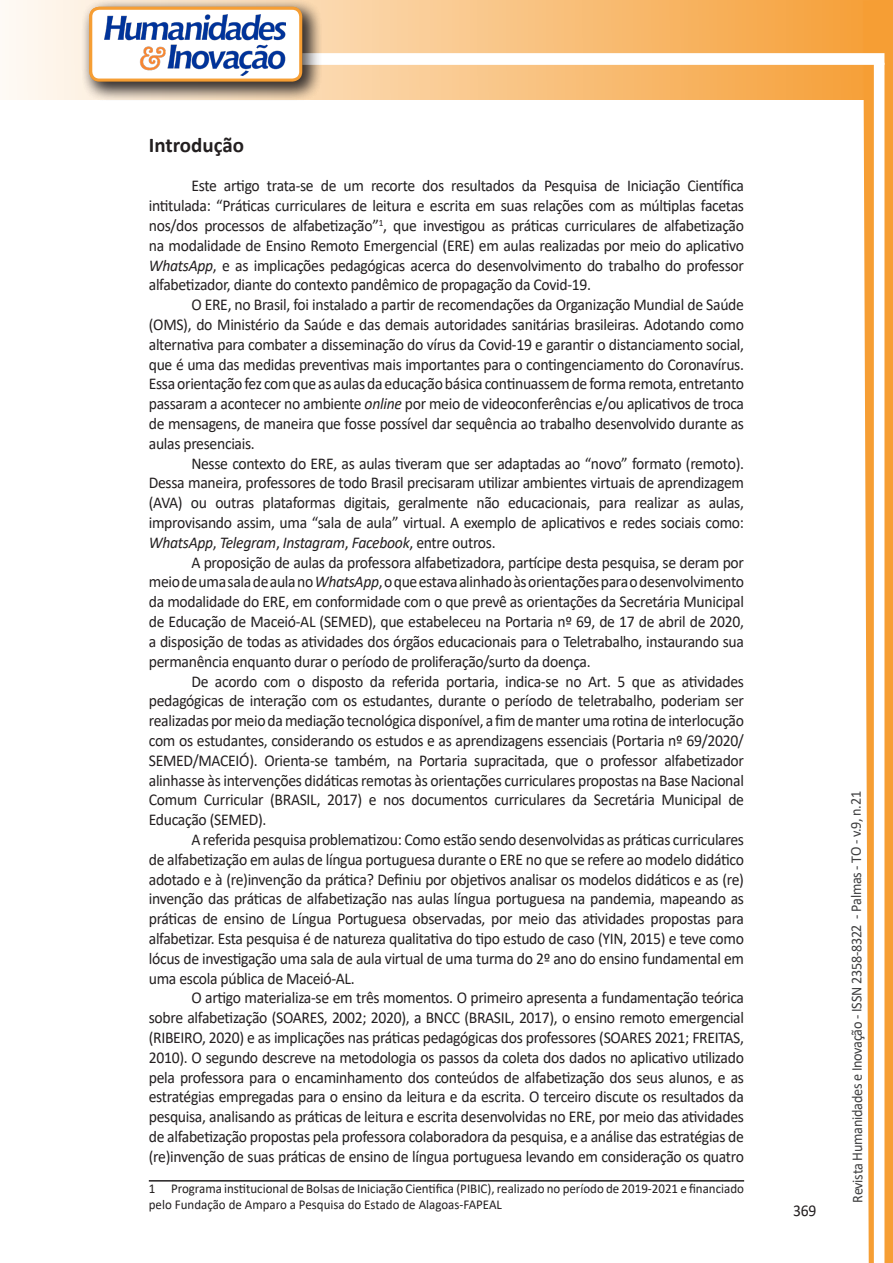
<style>
.page{position:relative;width:893px;height:1263px;background:#fff}
.page>*{position:absolute;margin:0;border:0;box-sizing:border-box;transform-origin:0 0}
.Titulo_2{font:700 21px "Calibri";color:#231f20}
.texto{font:16.5px/19.8px "Calibri";letter-spacing:-.02em;color:#231f20;text-align:justify;scale:.95 1}
.t1{font:15px "Calibri";letter-spacing:-.025em;color:#3e3e3f;scale:.95 1}
.Rodapé{font:13.5px/16.2px "Calibri";color:#231f20;scale:.96 1}
.s1{font-style:italic}
</style>
<div class="page">
<svg style="left:5px;top:0;width:858px;height:100px;background:#f9c484"></svg>
<div style="left:302px;top:53px;width:582px;height:12px;background:#fff;border:2px solid #fff"></div>
<svg style="left:863px;top:0;width:30px;height:1263px"></svg>
<div style="left:81px;top:0;width:241px;height:102px;background:#231f20;opacity:.75"></div>
<svg style="left:91px;top:8px;width:210px;height:72px"></svg>
<div style="left:89px;top:7px;width:213px;height:75px;border:3px solid #f69e34;border-radius:9px"></div>
<hr style="left:149px;top:1180px;width:595px;height:1px;background:#231f20">
<p class="Titulo_2" style="left:149px;top:130px;width:97px">Introdução</p>
<p class="texto" style="left:149px;top:176px;width:628px;text-indent:43px">Este artigo trata-se de um recorte dos resultados da Pesquisa de Iniciação Científica intitulada: “Práticas curriculares de leitura e escrita em suas relações com as múltiplas facetas nos/dos processos de alfabetização”<sup>1</sup>, que investigou as práticas curriculares de alfabetização na modalidade de Ensino Remoto Emergencial (ERE) em aulas realizadas por meio do aplicativo <span class="s1">WhatsApp</span>, e as implicações pedagógicas acerca do desenvolvimento do trabalho do professor alfabetizador, diante do contexto pandêmico de propagação da Covid-19.</p>
<p class="texto" style="left:149px;top:294px;width:628px;text-indent:43px">O ERE, no Brasil, foi instalado a partir de recomendações da Organização Mundial de Saúde (OMS), do Ministério da Saúde e das demais autoridades sanitárias brasileiras. Adotando como alternativa para combater a disseminação do vírus da Covid-19 e garantir o distanciamento social, que é uma das medidas preventivas mais importantes para o contingenciamento do Coronavírus.<br>Essa orientação fez com que as aulas da educação básica continuassem de forma remota, entretanto passaram a acontecer no ambiente <span class="s1">online</span> por meio de videoconferências e/ou aplicativos de troca de mensagens, de maneira que fosse possível dar sequência ao trabalho desenvolvido durante as aulas presenciais.</p>
<p class="texto" style="left:149px;top:453px;width:628px;text-indent:43px">Nesse contexto do ERE, as aulas tiveram que ser adaptadas ao “novo” formato (remoto).<br>Dessa maneira, professores de todo Brasil precisaram utilizar ambientes virtuais de aprendizagem (AVA) ou outras plataformas digitais, geralmente não educacionais, para realizar as aulas, improvisando assim, uma “sala de aula” virtual. A exemplo de aplicativos e redes sociais como:<br><span class="s1">WhatsApp</span>, <span class="s1">Telegram</span>, <span class="s1">Instagram</span>, <span class="s1">Facebook</span>, entre outros.</p>
<p class="texto" style="left:149px;top:552px;width:628px;text-indent:43px">A proposição de aulas da professora alfabetizadora, partícipe desta pesquisa, se deram por meio de uma sala de aula no <span class="s1">WhatsApp</span>, o que estava alinhado às orientações para o desenvolvimento da modalidade do ERE, em conformidade com o que prevê as orientações da Secretária Municipal de Educação de Maceió-AL (SEMED), que estabeleceu na Portaria nº 69, de 17 de abril de 2020, a disposição de todas as atividades dos órgãos educacionais para o Teletrabalho, instaurando sua permanência enquanto durar o período de proliferação/surto da doença.</p>
<p class="texto" style="left:149px;top:671px;width:628px;text-indent:43px">De acordo com o disposto da referida portaria, indica-se no Art. 5 que as atividades pedagógicas de interação com os estudantes, durante o período de teletrabalho, poderiam ser realizadas por meio da mediação tecnológica disponível, a fim de manter uma rotina de interlocução com os estudantes, considerando os estudos e as aprendizagens essenciais (Portaria nº 69/2020/ SEMED/MACEIÓ). Orienta-se também, na Portaria supracitada, que o professor alfabetizador alinhasse às intervenções didáticas remotas às orientações curriculares propostas na Base Nacional Comum Curricular (BRASIL, 2017) e nos documentos curriculares da Secretária Municipal de Educação (SEMED).</p>
<p class="texto" style="left:149px;top:829px;width:628px;text-indent:43px">A referida pesquisa problematizou: Como estão sendo desenvolvidas as práticas curriculares de alfabetização em aulas de língua portuguesa durante o ERE no que se refere ao modelo didático adotado e à (re)invenção da prática? Definiu por objetivos analisar os modelos didáticos e as (re) invenção das práticas de alfabetização nas aulas língua portuguesa na pandemia, mapeando as práticas de ensino de Língua Portuguesa observadas, por meio das atividades propostas para alfabetizar. Esta pesquisa é de natureza qualitativa do tipo estudo de caso (YIN, 2015) e teve como lócus de investigação uma sala de aula virtual de uma turma do 2º ano do ensino fundamental em uma escola pública de Maceió-AL.</p>
<p class="texto" style="left:149px;top:987px;width:628px;text-indent:43px">O artigo materializa-se em três momentos. O primeiro apresenta a fundamentação teórica sobre alfabetização (SOARES, 2002; 2020), a BNCC (BRASIL, 2017), o ensino remoto emergencial (RIBEIRO, 2020) e as implicações nas práticas pedagógicas dos professores (SOARES 2021; FREITAS, 2010). O segundo descreve na metodologia os passos da coleta dos dados no aplicativo utilizado pela professora para o encaminhamento dos conteúdos de alfabetização dos seus alunos, e as estratégias empregadas para o ensino da leitura e da escrita. O terceiro discute os resultados da pesquisa, analisando as práticas de leitura e escrita desenvolvidas no ERE, por meio das atividades de alfabetização propostas pela professora colaboradora da pesquisa, e a análise das estratégias de (re)invenção de suas práticas de ensino de língua portuguesa levando em consideração os quatro</p>
<p class="Rodapé" style="left:149px;top:1180px;width:621px">1 Programa institucional de Bolsas de Iniciação Cientifica (PIBIC), realizado no período de 2019-2021 e financiado pelo Fundação de Amparo a Pesquisa do Estado de Alagoas-FAPEAL</p>
<p class="texto" style="left:793px;top:1200px;width:26px">369</p>
<p class="t1" style="left:846px;top:1203px;width:435px;rotate:-90deg">Revista Humanidades e Inovação - ISSN 2358-8322 - Palmas - TO - v.9, n.21</p>
</div>
